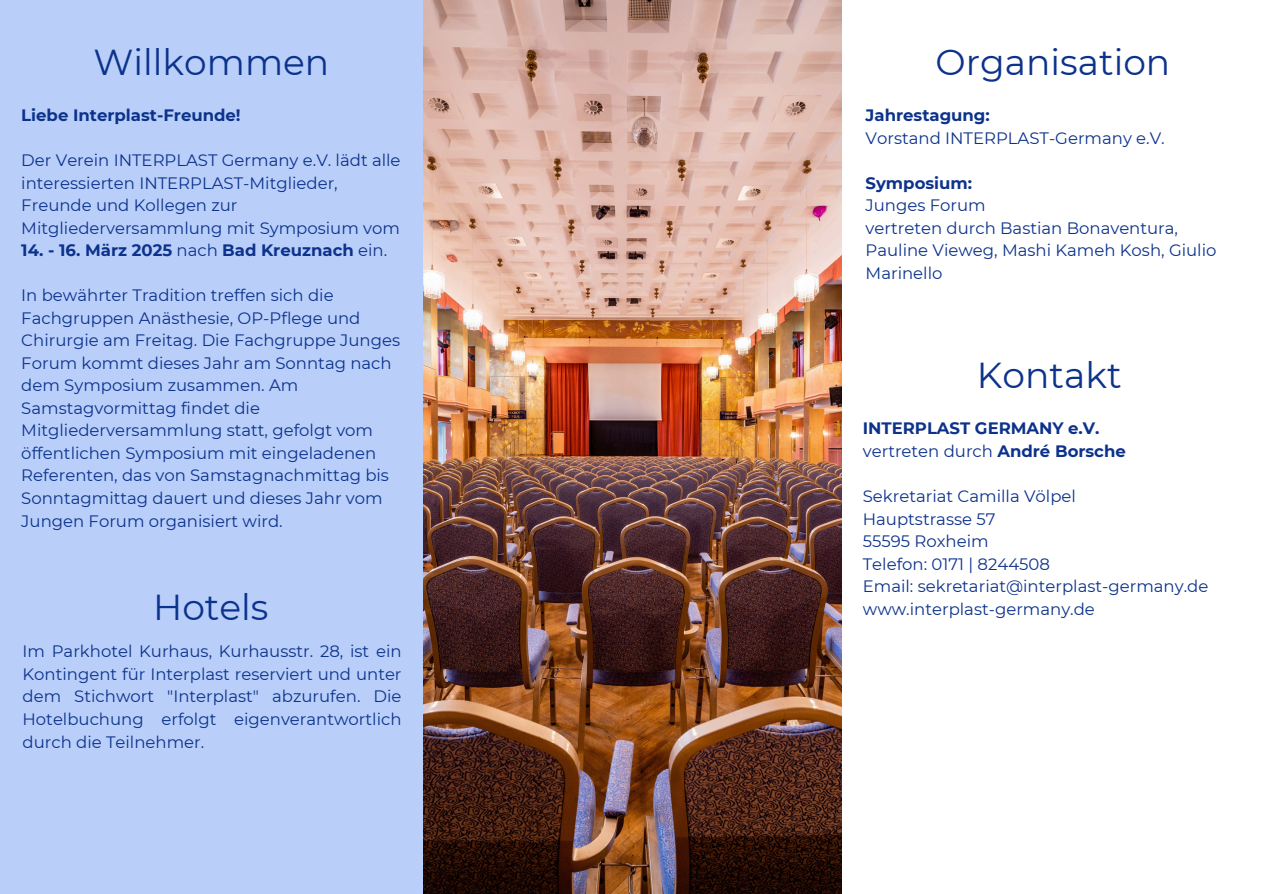
<style>
.page{position:relative;width:1263px;height:894px;background:#fff}
.page>*{position:absolute;margin:0;border:0;box-sizing:border-box;transform-origin:0 0}
.t1{font:36px "Montserrat";color:#0c328b}
.t2{font:16.5px/22.5px "Montserrat";color:#0c328b}
.t3{font:700 16.5px "Montserrat";color:#0c328b}
.s1{font-weight:400}
.s2{font-weight:700}
</style>
<div class="page">
<img style="left:423px;top:0;width:418px;height:892px">
<div style="left:0;top:0;width:423px;height:893px;background:#b9cffa"></div>
<p class="t1" style="left:94px;top:40px;width:237px">Willkommen</p>
<h2 class="t1" style="left:936px;top:40px;width:236px">Organisation</h2>
<p class="t3" style="left:866px;top:105px;width:126px">Jahrestagung:</p>
<p class="t2" style="left:866px;top:126px;width:301px">Vorstand INTERPLAST-Germany e.V.</p>
<h1 class="t3" style="left:866px;top:173px;width:108px">Symposium:</h1>
<p class="t2" style="left:866px;top:194px;width:122px">Junges Forum</p>
<p class="t2" style="left:866px;top:216px;width:352px">vertreten durch Bastian Bonaventura,<br>Pauline Vieweg, Mashi Kameh Kosh, Giulio<br>Marinello</p>
<p class="t3" style="left:21px;top:105px;width:221px">Liebe Interplast-Freunde!</p>
<p class="t2" style="left:21px;top:149px;width:381px">Der Verein INTERPLAST Germany e.V. lädt alle interessierten INTERPLAST-Mitglieder, Freunde und Kollegen zur Mitgliederversammlung mit Symposium vom</p>
<p class="t3" style="left:21px;top:240px;width:367px">14. - 16. März 2025 <span class="s1">nach</span> Bad Kreuznach <span class="s1">ein.</span></p>
<p class="t2" style="left:21px;top:284px;width:380px">In bewährter Tradition treffen sich die Fachgruppen Anästhesie, OP-Pflege und Chirurgie am Freitag. Die Fachgruppe Junges Forum kommt dieses Jahr am Sonntag nach dem Symposium zusammen. Am Samstagvormittag findet die Mitgliederversammlung statt, gefolgt vom öffentlichen Symposium mit eingeladenen Referenten, das von Samstagnachmittag bis Sonntagmittag dauert und dieses Jahr vom Jungen Forum organisiert wird.</p>
<h1 class="t1" style="left:977px;top:353px;width:146px">Kontakt</h1>
<p class="t3" style="left:863px;top:418px;width:238px">INTERPLAST GERMANY e.V.</p>
<p class="t2" style="left:863px;top:439px;width:265px">vertreten durch <span class="s2">André Borsche</span></p>
<p class="t2" style="left:863px;top:484px;width:215px">Sekretariat Camilla Völpel</p>
<p class="t2" style="left:863px;top:507px;width:134px">Hauptstrasse 57</p>
<p class="t2" style="left:863px;top:529px;width:127px">55595 Roxheim</p>
<h1 class="t2" style="left:863px;top:552px;width:189px">Telefon: 0171 | 8244508</h1>
<p class="t2" style="left:863px;top:574px;width:347px">Email: sekretariat@interplast-germany.de</p>
<p class="t1" style="left:153px;top:585px;width:117px">Hotels</p>
<p class="t2" style="left:863px;top:597px;width:234px">www.interplast-germany.de</p>
<p class="t2" style="left:23px;top:640px;width:381px;text-align:justify">Im Parkhotel Kurhaus, Kurhausstr. 28, ist ein Kontingent für Interplast reserviert und unter dem Stichwort "Interplast" abzurufen. Die Hotelbuchung erfolgt eigenverantwortlich durch die Teilnehmer.</p>
</div>
